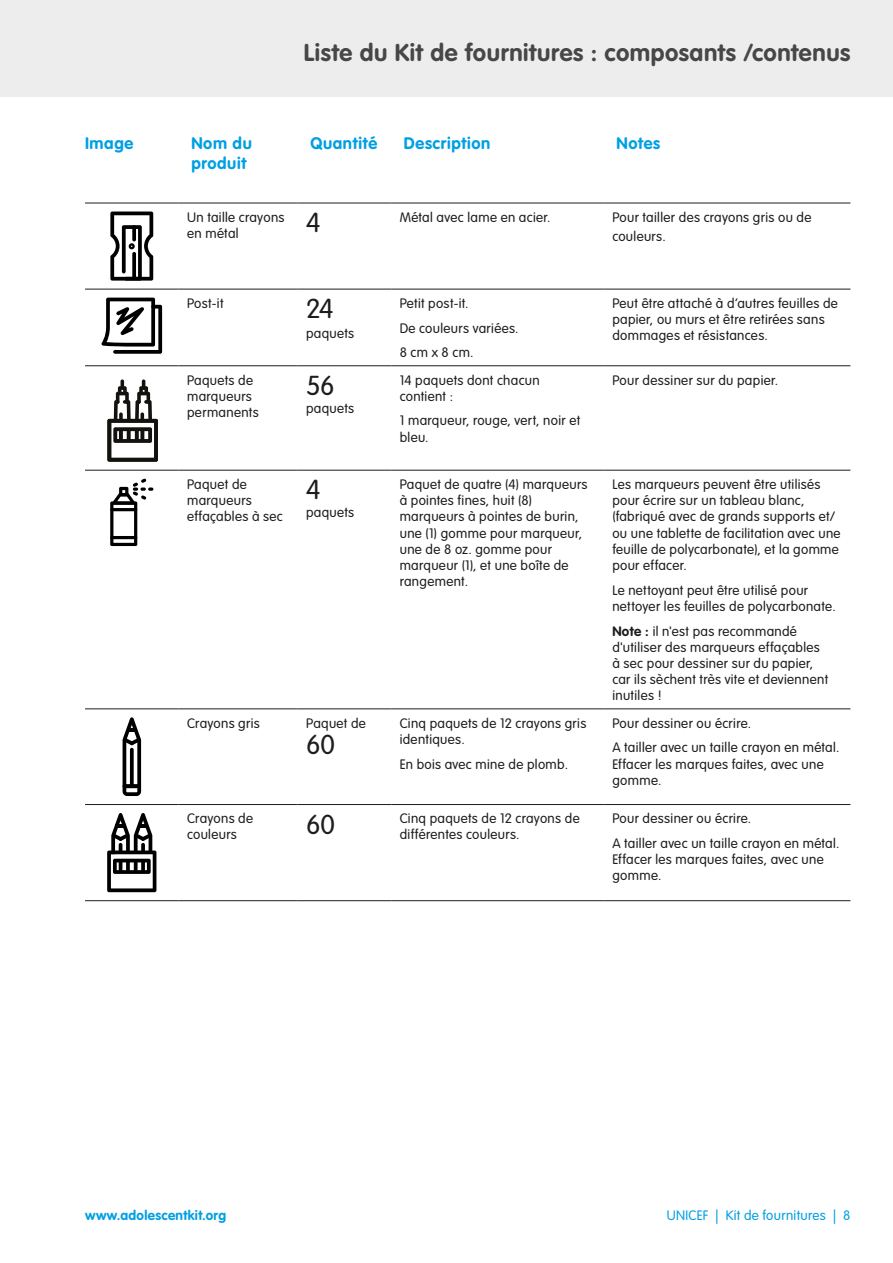
<style>
.page{position:relative;width:893px;height:1263px;background:#fff}
.page>*{position:absolute;margin:0;border:0;box-sizing:border-box;transform-origin:0 0}
.t1{font:300 27px "VAG Rounded";letter-spacing:-.01em;color:#1d1d1b}
.t2{font:700 24px "VAG Rounded";letter-spacing:.025em;color:#484747}
.t3{font:700 16.5px/19.5px "VAG Rounded";letter-spacing:.04em;color:#009fe3}
.t4{font:300 13.5px/16.2px "VAG Rounded";letter-spacing:.025em;color:#1d1d1b}
.t5{font:300 13.5px "VAG Rounded";letter-spacing:.025em;color:#009fe3}
.t6{font:700 13.5px "VAG Rounded";letter-spacing:.025em;color:#009fe3}
.s1{font-weight:700}
</style>
<div class="page">
<div style="left:0;top:0;width:893px;height:97px;background:#ededed"></div>
<hr style="left:85px;top:289px;width:94px;height:1px;background:#1d1d1b">
<hr style="left:179px;top:289px;width:119px;height:1px;background:#1d1d1b">
<hr style="left:298px;top:289px;width:93px;height:1px;background:#1d1d1b">
<hr style="left:391px;top:289px;width:213px;height:1px;background:#1d1d1b">
<hr style="left:604px;top:289px;width:246px;height:1px;background:#1d1d1b">
<hr style="left:85px;top:365px;width:94px;height:1px;background:#1d1d1b">
<hr style="left:179px;top:365px;width:119px;height:1px;background:#1d1d1b">
<hr style="left:298px;top:365px;width:93px;height:1px;background:#1d1d1b">
<hr style="left:391px;top:365px;width:213px;height:1px;background:#1d1d1b">
<hr style="left:604px;top:365px;width:246px;height:1px;background:#1d1d1b">
<hr style="left:85px;top:470px;width:94px;height:1px;background:#1d1d1b">
<hr style="left:179px;top:470px;width:119px;height:1px;background:#1d1d1b">
<hr style="left:298px;top:470px;width:93px;height:1px;background:#1d1d1b">
<hr style="left:391px;top:470px;width:213px;height:1px;background:#1d1d1b">
<hr style="left:604px;top:470px;width:246px;height:1px;background:#1d1d1b">
<hr style="left:85px;top:709px;width:94px;height:1px;background:#1d1d1b">
<hr style="left:179px;top:709px;width:119px;height:1px;background:#1d1d1b">
<hr style="left:298px;top:709px;width:93px;height:1px;background:#1d1d1b">
<hr style="left:391px;top:709px;width:213px;height:1px;background:#1d1d1b">
<hr style="left:604px;top:709px;width:246px;height:1px;background:#1d1d1b">
<hr style="left:85px;top:804px;width:94px;height:1px;background:#1d1d1b">
<hr style="left:179px;top:804px;width:119px;height:1px;background:#1d1d1b">
<hr style="left:298px;top:804px;width:93px;height:1px;background:#1d1d1b">
<hr style="left:391px;top:804px;width:213px;height:1px;background:#1d1d1b">
<hr style="left:604px;top:804px;width:246px;height:1px;background:#1d1d1b">
<hr style="left:85px;top:900px;width:94px;height:1px;background:#1d1d1b">
<hr style="left:179px;top:900px;width:119px;height:1px;background:#1d1d1b">
<hr style="left:298px;top:900px;width:93px;height:1px;background:#1d1d1b">
<hr style="left:391px;top:900px;width:213px;height:1px;background:#1d1d1b">
<hr style="left:604px;top:900px;width:246px;height:1px;background:#1d1d1b">
<hr style="left:85px;top:203px;width:94px;height:1px;background:#1d1d1b">
<hr style="left:179px;top:203px;width:119px;height:1px;background:#1d1d1b">
<hr style="left:298px;top:203px;width:93px;height:1px;background:#1d1d1b">
<hr style="left:391px;top:203px;width:213px;height:1px;background:#1d1d1b">
<hr style="left:604px;top:203px;width:246px;height:1px;background:#1d1d1b">
<svg style="left:110px;top:211px;width:43px;height:70px"></svg>
<svg style="left:101px;top:298px;width:61px;height:56px"></svg>
<svg style="left:107px;top:379px;width:51px;height:83px"></svg>
<svg style="left:119px;top:428px;width:4px;height:13px"></svg>
<svg style="left:127px;top:429px;width:4px;height:13px"></svg>
<svg style="left:135px;top:429px;width:4px;height:13px"></svg>
<svg style="left:140px;top:428px;width:4px;height:13px"></svg>
<svg style="left:110px;top:478px;width:43px;height:68px"></svg>
<hr style="left:110px;top:508px;width:27px;height:3px;background:#000;border-radius:2px">
<hr style="left:110px;top:536px;width:27px;height:3px;background:#000;border-radius:2px">
<svg style="left:123px;top:717px;width:18px;height:79px"></svg>
<svg style="left:107px;top:813px;width:49px;height:79px"></svg>
<h2 class="t2" style="left:304px;top:38px;width:548px">Liste du Kit de fournitures : composants /contenus</h2>
<p class="t3" style="left:85px;top:134px;width:50px">Image</p>
<p class="t3" style="left:191px;top:134px;width:62px">Nom du produit</p>
<p class="t3" style="left:310px;top:134px;width:68px">Quantité</p>
<p class="t3" style="left:404px;top:134px;width:88px">Description</p>
<p class="t3" style="left:617px;top:134px;width:45px">Notes</p>
<p class="t4" style="left:187px;top:209px;width:99px">Un taille crayons en métal</p>
<h1 class="t1" style="left:306px;top:207px;width:16px">4</h1>
<p class="t4" style="left:400px;top:209px;width:152px">Métal avec lame en acier.</p>
<p class="t4" style="left:612px;top:208px;width:201px;line-height:19.5px">Pour tailler des crayons gris ou de couleurs.</p>
<p class="t4" style="left:187px;top:295px;width:38px">Post-it</p>
<h1 class="t1" style="left:306px;top:293px;width:29px">24</h1>
<p class="t4" style="left:306px;top:325px;width:50px">paquets</p>
<p class="t4" style="left:187px;top:372px;width:73px">Paquets de marqueurs permanents</p>
<h1 class="t1" style="left:306px;top:370px;width:30px">56</h1>
<p class="t4" style="left:306px;top:400px;width:50px">paquets</p>
<p class="t4" style="left:187px;top:477px;width:97px">Paquet de marqueurs effaçables à sec</p>
<h1 class="t1" style="left:306px;top:474px;width:16px">4</h1>
<p class="t4" style="left:306px;top:505px;width:50px">paquets</p>
<p class="t4" style="left:187px;top:715px;width:74px">Crayons gris</p>
<p class="t4" style="left:306px;top:715px;width:61px">Paquet de</p>
<h1 class="t1" style="left:306px;top:729px;width:30px">60</h1>
<p class="t4" style="left:400px;top:291px;width:120px;line-height:24.8px">Petit post-it.<br>De couleurs variées.<br>8 cm x 8 cm.</p>
<p class="t4" style="left:612px;top:295px;width:227px">Peut être attaché à d’autres feuilles de papier, ou murs et être retirées sans dommages et résistances.</p>
<p class="t4" style="left:400px;top:372px;width:142px">14 paquets dont chacun contient :</p>
<p class="t4" style="left:400px;top:413px;width:182px">1 marqueur, rouge, vert, noir et bleu.</p>
<p class="t4" style="left:612px;top:372px;width:167px">Pour dessiner sur du papier.</p>
<p class="t4" style="left:400px;top:477px;width:189px">Paquet de quatre (4) marqueurs à pointes fines, huit (8) marqueurs à pointes de burin, une (1) gomme pour marqueur, une de 8 oz. gomme pour marqueur (1), et une boîte de rangement.</p>
<p class="t4" style="left:612px;top:477px;width:230px">Les marqueurs peuvent être utilisés pour écrire sur un tableau blanc, (fabriqué avec de grands supports et/ ou une tablette de facilitation avec une feuille de polycarbonate), et la gomme pour effacer.</p>
<p class="t4" style="left:612px;top:582px;width:225px">Le nettoyant peut être utilisé pour nettoyer les feuilles de polycarbonate.</p>
<p class="t4" style="left:612px;top:623px;width:217px"><span class="s1">Note :</span> il n'est pas recommandé d'utiliser des marqueurs effaçables à sec pour dessiner sur du papier, car ils sèchent très vite et deviennent inutiles !</p>
<p class="t4" style="left:400px;top:715px;width:188px">Cinq paquets de 12 crayons gris identiques.</p>
<p class="t4" style="left:400px;top:756px;width:170px">En bois avec mine de plomb.</p>
<p class="t4" style="left:612px;top:711px;width:229px;line-height:24.8px">Pour dessiner ou écrire.<br>A tailler avec un taille crayon en métal.</p>
<p class="t4" style="left:612px;top:756px;width:213px">Effacer les marques faites, avec une gomme.</p>
<p class="t4" style="left:187px;top:811px;width:68px">Crayons de couleurs</p>
<h1 class="t1" style="left:306px;top:809px;width:30px">60</h1>
<p class="t4" style="left:400px;top:811px;width:181px">Cinq paquets de 12 crayons de différentes couleurs.</p>
<p class="t4" style="left:612px;top:807px;width:229px;line-height:24.8px">Pour dessiner ou écrire.<br>A tailler avec un taille crayon en métal.</p>
<p class="t4" style="left:612px;top:852px;width:213px">Effacer les marques faites, avec une gomme.</p>
<p class="t6" style="left:85px;top:1207px;width:143px">www.adolescentkit.org</p>
<p class="t5" style="left:667px;top:1208px;width:185px">UNICEF | Kit de fournitures | 8</p>
</div>
